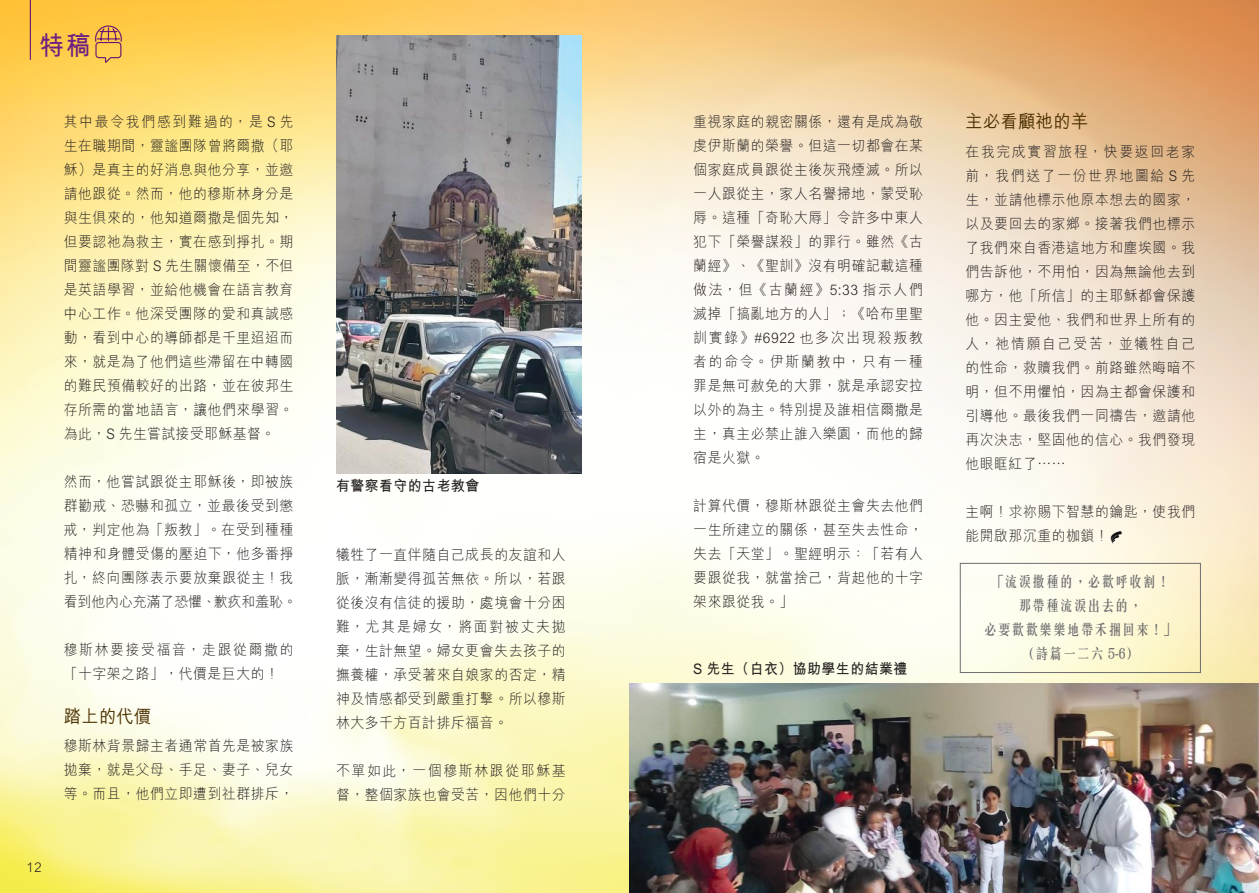
<style>
.page{position:relative;width:1259px;height:893px;background:#fff}
.page>*{position:absolute;margin:0;border:0;box-sizing:border-box;transform-origin:0 0}
.t1{font:700 26.25px "M Hei HK";color:#6d2080;scale:.95 1}
.t2{font:500 18px "M Hei HK";letter-spacing:.03em;color:#4b2f00;scale:.95 1}
.t3{font:300 14.55px/24px "M Hei HK";letter-spacing:.04em;color:#241f1f;text-align:justify;scale:.95 1}
.t4{font:300 14.55px/24px "M Hei HK";letter-spacing:.12em;color:#241f1f;scale:.95 1}
.t5{font:500 14.55px/24px "C Song 3 HK";color:#6f6d6f;text-align:center;scale:.95 1}
.t6{font:700 14.55px "M Hei HK";letter-spacing:.04em;color:#241f1f;scale:.95 1}
.t7{font:300 13.5px "M Hei HK";color:#241f1f;scale:.95 1}
</style>
<div class="page">
<img style="left:0;top:0;width:1259px;height:893px">
<img style="left:1109px;top:529px;width:15px;height:15px">
<div style="left:960px;top:563px;width:240px;height:110px;border:1px solid #6f6d6f"></div>
<svg style="left:94px;top:25px;width:28px;height:38px"></svg>
<hr style="left:30px;top:0;width:1px;height:59px;background:#671472">
<img style="left:629px;top:684px;width:630px;height:209px">
<img style="left:336px;top:36px;width:246px;height:437px">
<h1 class="t1" style="left:39px;top:26px;width:56px">特稿</h1>
<p class="t3" style="left:64px;top:109px;width:243px">其中最令我們感到難過的，是 S 先生在職期間，靈謐團隊曾將爾撒（耶穌）是真主的好消息與他分享，並邀請他跟從。然而，他的穆斯林身分是與生俱來的，他知道爾撒是個先知，但要認祂為救主，實在感到掙扎。期間靈謐團隊對 S 先生關懷備至，不但是英語學習，並給他機會在語言教育中心工作。他深受團隊的愛和真誠感動，看到中心的導師都是千里迢迢而來，就是為了他們這些滯留在中轉國的難民預備較好的出路，並在彼邦生存所需的當地語言，讓他們來學習。為此，S 先生嘗試接受耶穌基督。</p>
<p class="t3" style="left:64px;top:469px;width:247px;text-align:left">然而，他嘗試跟從主耶穌後，即被族群勸戒、恐嚇和孤立，並最後受到懲戒，判定他為「叛教」。在受到種種精神和身體受傷的壓迫下，他多番掙扎，終向團隊表示要放棄跟從主！我看到他內心充滿了恐懼、歉疚和羞恥。</p>
<p class="t4" style="left:64px;top:637px;width:243px">穆斯林要接受福音，走跟從爾撒的「十字架之路」，代價是巨大的！</p>
<p class="t2" style="left:64px;top:703px;width:94px">踏上的代價</p>
<p class="t3" style="left:64px;top:733px;width:243px">穆斯林背景歸主者通常首先是被家族拋棄，就是父母、手足、妻子、兒女等。而且，他們立即遭到社群排斥，</p>
<p class="t7" style="left:27px;top:858px;width:17px">12</p>
<p class="t6" style="left:336px;top:475px;width:152px">有警察看守的古老教會</p>
<p class="t3" style="left:336px;top:542px;width:243px">犧牲了一直伴隨自己成長的友誼和人脈，漸漸變得孤苦無依。所以，若跟從後沒有信徒的援助，處境會十分困難，尤其是婦女，將面對被丈夫拋棄，生計無望。婦女更會失去孩子的撫養權，承受著來自娘家的否定，精神及情感都受到嚴重打擊。所以穆斯林大多千方百計排斥福音。</p>
<p class="t4" style="left:336px;top:758px;width:243px">不單如此，一個穆斯林跟從耶穌基督，整個家族也會受苦，因他們十分</p>
<p class="t3" style="left:693px;top:109px;width:243px">重視家庭的親密關係，還有是成為敬虔伊斯蘭的榮譽。但這一切都會在某個家庭成員跟從主後灰飛煙滅。所以一人跟從主，家人名譽掃地，蒙受恥辱。這種「奇恥大辱」令許多中東人犯下「榮譽謀殺」的罪行。雖然《古蘭經》、《聖訓》沒有明確記載這種做法，但《古蘭經》5:33 指示人們滅掉「搞亂地方的人」；《哈布里聖訓實錄》#6922 也多次出現殺叛教者的命令。伊斯蘭教中，只有一種罪是無可赦免的大罪，就是承認安拉以外的為主。特別提及誰相信爾撒是主，真主必禁止誰入樂園，而他的歸宿是火獄。</p>
<p class="t3" style="left:693px;top:493px;width:243px">計算代價，穆斯林跟從主會失去他們一生所建立的關係，甚至失去性命，失去「天堂」。聖經明示：「若有人要跟從我，就當捨己，背起他的十字架來跟從我。」</p>
<p class="t6" style="left:693px;top:658px;width:227px">S 先生（白衣）協助學生的結業禮</p>
<p class="t2" style="left:965px;top:109px;width:131px">主必看顧祂的羊</p>
<p class="t3" style="left:965px;top:139px;width:243px">在我完成實習旅程，快要返回老家前，我們送了一份世界地圖給 S 先生，並請他標示他原本想去的國家，以及要回去的家鄉。接著我們也標示了我們來自香港這地方和塵埃國。我們告訴他，不用怕，因為無論他去到哪方，他「所信」的主耶穌都會保護他。因主愛他、我們和世界上所有的人，祂情願自己受苦，並犧牲自己的性命，救贖我們。前路雖然晦暗不明，但不用懼怕，因為主都會保護和引導他。最後我們一同禱告，邀請他再次決志，堅固他的信心。我們發現他眼眶紅了……</p>
<p class="t3" style="left:965px;top:499px;width:243px">主啊！求祢賜下智慧的鑰匙，使我們能開啟那沉重的枷鎖！</p>
<p class="t5" style="left:983px;top:568px;width:205px">「流淚撒種的，必歡呼收割！那帶種流淚出去的，<br>必要歡歡樂樂地帶禾捆回來！」（詩篇一二六 5-6）</p>
</div>
